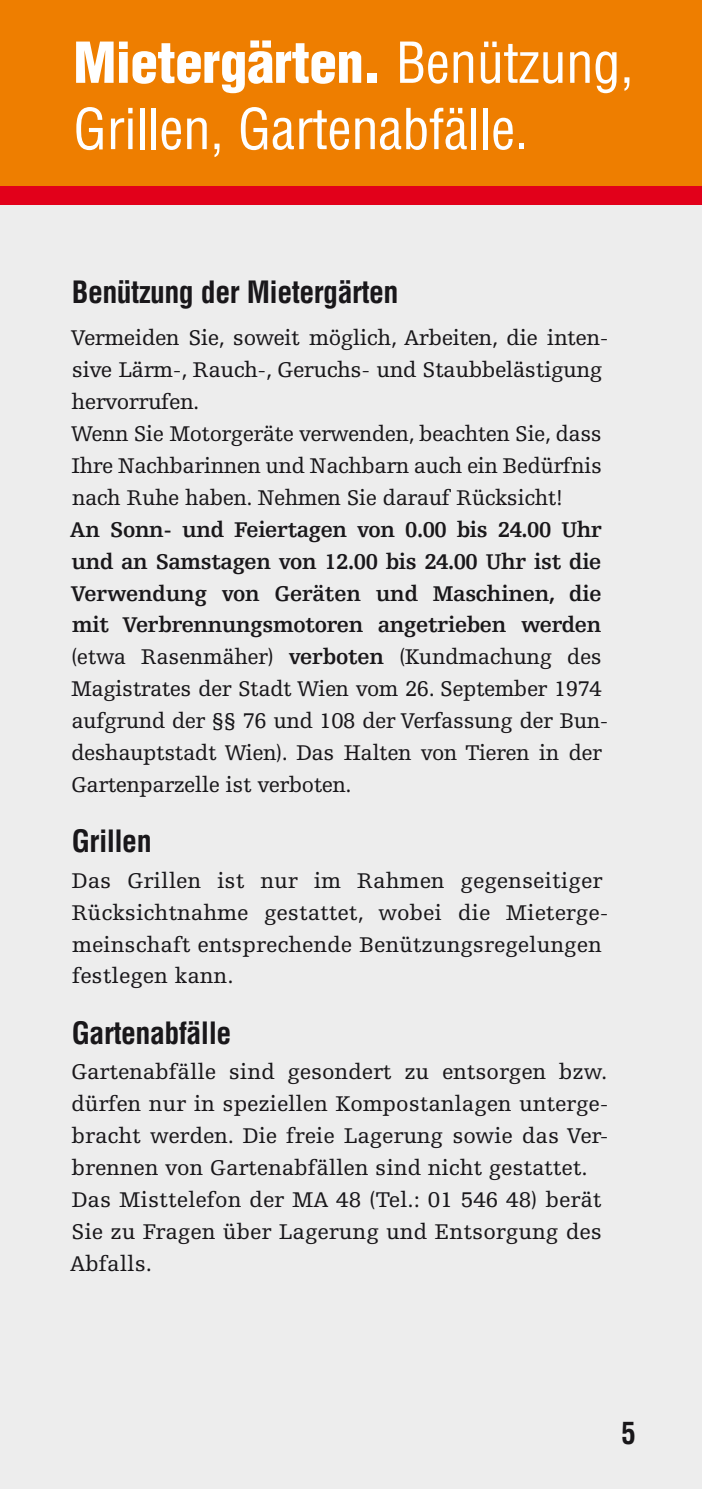
<style>
.page{position:relative;width:702px;height:1489px;background:#fff}
.page>*{position:absolute;margin:0;border:0;box-sizing:border-box;transform-origin:0 0}
.t1{font:condensed 55px/66.2px "Helvetica";letter-spacing:-.01em;color:#fff}
.t2{font:700 condensed 30px "Helvetica";letter-spacing:-.02em;color:#19171a}
.t3{font:700 condensed 30px "Helvetica";letter-spacing:-.02em;color:#19171a;scale:.95 1}
.t4{font:22.5px/32px "Egyptienne F";letter-spacing:-.015em;color:#19171a}
.s1{font-weight:900}
.s2{font-weight:700}
</style>
<div class="page">
<div style="left:0;top:0;width:702px;height:1488px;background:#ededed"></div>
<div style="left:0;top:0;width:702px;height:186px;background:#ee7e00"></div>
<div style="left:0;top:186px;width:702px;height:19px;background:#e2001a"></div>
<h1 class="t1" style="left:73px;top:29px;width:562px"><span class="s1">Mietergärten.</span> Benützung,<br>Grillen, Gartenabfälle.</h1>
<h2 class="t2" style="left:72px;top:274px;width:328px">Benützung der Mietergärten</h2>
<p class="t4" style="left:71px;top:322px;width:539px">Vermeiden Sie, soweit möglich, Arbeiten, die inten&shy;sive Lärm-, Rauch-, Geruchs- und Staubbelästigung hervorrufen.<br>Wenn Sie Motorgeräte verwenden, beachten Sie, dass Ihre Nachbarinnen und Nachbarn auch ein Bedürfnis nach Ruhe haben. Nehmen Sie darauf Rücksicht!</p>
<p class="t4" style="left:70px;top:513px;width:540px"><span class="s2">An Sonn- und Feiertagen von 0.00 bis 24.00 Uhr und an Samstagen von 12.00 bis 24.00 Uhr ist die Verwendung von Geräten und Maschinen, die mit Verbrennungsmotoren angetrieben werden </span>(etwa Rasenmäher) <span class="s2">verboten</span> (Kundmachung des Magistrates der Stadt Wien vom 26. September 1974 aufgrund der §§ 76 und 108 der Verfassung der Bun&shy;deshauptstadt Wien). Das Halten von Tieren in der Gartenparzelle ist verboten.</p>
<h2 class="t2" style="left:72px;top:823px;width:81px">Grillen</h2>
<p class="t4" style="left:71px;top:864px;width:538px">Das Grillen ist nur im Rahmen gegenseitiger Rücksichtnahme gestattet, wobei die Mieterge&shy;meinschaft entsprechende Benützungsregelungen festlegen kann.</p>
<h2 class="t2" style="left:72px;top:1014px;width:161px">Gartenabfälle</h2>
<p class="t4" style="left:70px;top:1056px;width:540px">Gartenabfälle sind gesondert zu entsorgen bzw. dürfen nur in speziellen Kompostanlagen unterge&shy;bracht werden. Die freie Lagerung sowie das Ver&shy;brennen von Gartenabfällen sind nicht gestattet.<br>Das Misttelefon der MA 48 (Tel.: 01 546 48) berät Sie zu Fragen über Lagerung und Entsorgung des Abfalls.</p>
<h2 class="t3" style="left:621px;top:1414px;width:16px">5</h2>
</div>
